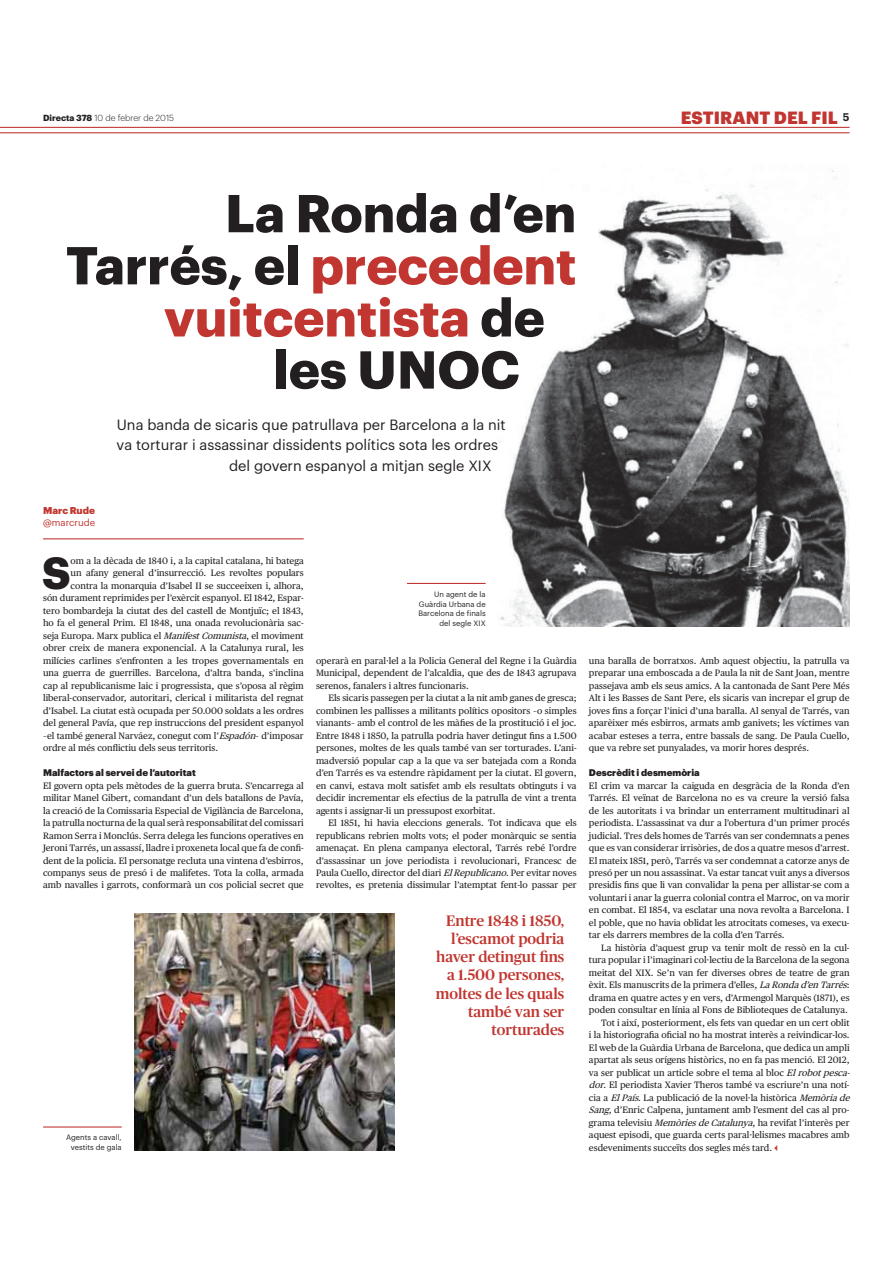
<style>
.page{position:relative;width:893px;height:1263px;background:#fff}
.page>*{position:absolute;margin:0;border:0;box-sizing:border-box;transform-origin:0 0}
.t1{font:700 52.05px "Graphik";color:#231f20}
.t2{font:700 52.05px "Graphik";color:#c13630}
.t3{font:700 44.1px "Graphik";color:#231f20}
.t4{font:900 17.4px "Graphik";letter-spacing:.005em;color:#c13630}
.t5{font:500 15.15px/18.3px "Publico";color:#c13630;text-align:right}
.t6{font:14.55px "Graphik";color:#231f20}
.t7{font:900 9.75px "Graphik";color:#c13630}
.t8{font:9.6px "Graphik";color:#c13630}
.t9{font:900 9.45px "Graphik";color:#231f20}
.t10{font:9.3px/12.5px "Publico Text";color:#231f20;text-align:justify}
.t11{font:300 8.7px "Graphik";color:#231f20}
.t12{font:7.65px/9.8px "Graphik";color:#231f20;text-align:right}
.s1{font-weight:700}
.s2{color:#c13630}
.s3{color:#231f20}
.s4{font-style:italic}
</style>
<div class="page">
<hr style="left:0;top:127px;width:849px;height:1px;background:#c13630">
<hr style="left:0;top:132px;width:849px;height:1px;background:#c13630">
<hr style="left:43px;top:538px;width:261px;height:1px;background:#c13630">
<img style="left:499px;top:170px;width:350px;height:456px">
<img style="left:134px;top:913px;width:261px;height:238px">
<hr style="left:43px;top:1126px;width:79px;height:2px;background:#c13630">
<hr style="left:407px;top:583px;width:79px;height:1px;background:#c13630">
<p class="t11" style="left:43px;top:114px;width:132px"><span class="s1">Directa 378</span> 10 de febrer de 2015</p>
<h3 class="t4" style="left:681px;top:111px;width:170px">ESTIRANT DEL FIL <sup>5</sup></h3>
<h1 class="t1" style="left:225px;top:192px;width:353px">La Ronda d’en</h1>
<h1 class="t1" style="left:66px;top:244px;width:512px">Tarrés, el <span class="s2">precedent</span></h1>
<h1 class="t2" style="left:164px;top:296px;width:382px">vuitcentista <span class="s3">de</span></h1>
<h1 class="t1" style="left:273px;top:348px;width:248px">les UNOC</h1>
<h3 class="t6" style="left:117px;top:419px;width:390px">Una banda de sicaris que patrullava per Barcelona a la nit</h3>
<h3 class="t6" style="left:117px;top:439px;width:383px">va torturar i assassinar dissidents polítics sota les ordres</h3>
<h3 class="t6" style="left:229px;top:460px;width:264px">del govern espanyol a mitjan segle XIX</h3>
<p class="t7" style="left:43px;top:506px;width:53px">Marc Rude</p>
<p class="t8" style="left:43px;top:519px;width:54px">@marcrude</p>
<h2 class="t3" style="left:42px;top:555px;width:30px">S</h2>
<p class="t10" style="left:71px;top:555px;width:235px">om a la dècada de 1840 i, a la capital catalana, hi batega</p>
<p class="t10" style="left:71px;top:568px;width:235px">un afany general d’insurrecció. Les revoltes populars</p>
<p class="t10" style="left:71px;top:580px;width:235px">contra la monarquia d’Isabel II se succeeixen i, alhora,</p>
<p class="t10" style="left:43px;top:593px;width:262px">són durament reprimides per l’exèrcit espanyol. El 1842, Espar-</p>
<p class="t10" style="left:43px;top:605px;width:262px">tero bombardeja la ciutat des del castell de Montjuïc; el 1843,</p>
<p class="t10" style="left:43px;top:618px;width:262px">ho fa el general Prim. El 1848, una onada revolucionària sac-</p>
<p class="t10" style="left:43px;top:630px;width:262px">seja Europa. Marx publica el <span class="s4">ManifestComunista</span>, el moviment</p>
<p class="t10" style="left:43px;top:643px;width:262px">obrer creix de manera exponencial. A la Catalunya rural, les</p>
<p class="t10" style="left:43px;top:655px;width:262px">milícies carlines s’enfronten a les tropes governamentals en</p>
<p class="t10" style="left:43px;top:667px;width:262px">una guerra de guerrilles. Barcelona, d’altra banda, s’inclina</p>
<p class="t10" style="left:43px;top:680px;width:262px">cap al republicanisme laic i progressista, que s’oposa al règim</p>
<p class="t10" style="left:43px;top:692px;width:262px">liberal-conservador, autoritari, clerical i militarista del regnat</p>
<p class="t10" style="left:43px;top:705px;width:262px">d’Isabel. La ciutat està ocupada per 50.000 soldats a les ordres</p>
<p class="t10" style="left:43px;top:717px;width:262px">del general Pavía, que rep instruccions del president espanyol</p>
<p class="t10" style="left:43px;top:730px;width:262px">–el també general Narváez, conegut com l’<span class="s4">Espadón</span>– d’imposar</p>
<p class="t10" style="left:43px;top:742px;width:177px">ordre al més conflictiu dels seus territoris.</p>
<p class="t9" style="left:43px;top:769px;width:154px">Malfactors al servei de l’autoritat</p>
<p class="t10" style="left:43px;top:780px;width:262px">El govern opta pels mètodes de la guerra bruta. S’encarrega al militar Manel Gibert, comandant d’un dels batallons de Pavía, la creació de la Comissaria Especial de Vigilància de Barcelona, la patrulla nocturna de la qual serà responsabilitat del comissari Ramon Serra i Monclús. Serra delega les funcions operatives en Jeroni Tarrés, un assassí, lladre i proxeneta local que fa de confi&shy;dent de la policia. El personatge recluta una vintena d’esbirros, companys seus de presó i de malifetes. Tota la colla, armada amb navalles i garrots, conformarà un cos policial secret que</p>
<p class="t12" style="left:66px;top:1133px;width:57px">Agents a cavall, vestits de gala</p>
<p class="t12" style="left:418px;top:590px;width:69px">Un agent de la<br>Guàrdia Urbana de<br>Barcelona de finals del segle XIX</p>
<p class="t10" style="left:316px;top:655px;width:262px">operarà en paral·lel a la Policia General del Regne i la Guàrdia Municipal, dependent de l’alcaldia, que des de 1843 agrupava serenos, fanalers i altres funcionaris.</p>
<p class="t10" style="left:316px;top:692px;width:262px;text-indent:12px">Els sicaris passegen per la ciutat a la nit amb ganes de gresca; combinen les pallisses a militants polítics opositors –o simples vianants– amb el control de les màfies de la prostitució i el joc.<br>Entre 1848 i 1850, la patrulla podria haver detingut fins a 1.500 persones, moltes de les quals també van ser torturades. L’ani&shy;madversió popular cap a la que va ser batejada com a Ronda d’en Tarrés es va estendre ràpidament per la ciutat. El govern, en canvi, estava molt satisfet amb els resultats obtinguts i va decidir incrementar els efectius de la patrulla de vint a trenta agents i assignar-li un pressupost exorbitat.</p>
<p class="t10" style="left:316px;top:817px;width:262px;text-indent:12px">El 1851, hi havia eleccions generals. Tot indicava que els republicans rebrien molts vots; el poder monàrquic se sentia amenaçat. En plena campanya electoral, Tarrés rebé l’ordre d’assassinar un jove periodista i revolucionari, Francesc de Paula Cuello, director del diari <span class="s4">ElRepublicano</span>. Per evitar noves revoltes, es pretenia dissimular l’atemptat fent-lo passar per</p>
<h3 class="t5" style="left:436px;top:912px;width:130px">Entre 1848 i 1850, l’escamot podria haver detingut fins a 1.500 persones, moltes de les quals també van ser torturades</h3>
<p class="t10" style="left:589px;top:655px;width:262px">una baralla de borratxos. Amb aquest objectiu, la patrulla va preparar una emboscada a de Paula la nit de Sant Joan, mentre passejava amb els seus amics. A la cantonada de Sant Pere Més Alt i les Basses de Sant Pere, els sicaris van increpar el grup de joves fins a forçar l’inici d’una baralla. Al senyal de Tarrés, van aparèixer més esbirros, armats amb ganivets; les víctimes van acabar esteses a terra, entre bassals de sang. De Paula Cuello, que va rebre set punyalades, va morir hores després.</p>
<p class="t9" style="left:589px;top:769px;width:112px">Descrèdit i desmemòria</p>
<p class="t10" style="left:589px;top:780px;width:262px">El crim va marcar la caiguda en desgràcia de la Ronda d’en Tarrés. El veïnat de Barcelona no es va creure la versió falsa de les autoritats i va brindar un enterrament multitudinari al periodista. L’assassinat va dur a l’obertura d’un primer procés judicial. Tres dels homes de Tarrés van ser condemnats a penes que es van considerar irrisòries, de dos a quatre mesos d’arrest.<br>El mateix 1851, però, Tarrés va ser condemnat a catorze anys de presó per un nou assassinat. Va estar tancat vuit anys a diversos presidis fins que li van convalidar la pena per allistar-se com a voluntari i anar la guerra colonial contra el Marroc, on va morir en combat. El 1854, va esclatar una nova revolta a Barcelona. I el poble, que no havia oblidat les atrocitats comeses, va execu&shy;tar els darrers membres de la colla d’en Tarrés.</p>
<p class="t10" style="left:601px;top:942px;width:250px">La història d’aquest grup va tenir molt de ressò en la cul-</p>
<p class="t10" style="left:589px;top:955px;width:262px">tura popular i l’imaginari col·lectiu de la Barcelona de la segona</p>
<p class="t10" style="left:589px;top:967px;width:262px">meitat del XIX. Se’n van fer diverses obres de teatre de gran</p>
<p class="t10" style="left:589px;top:980px;width:262px">èxit. Els manuscrits de la primera d’elles, <span class="s4">La Ronda d’en Tarrés</span>:</p>
<p class="t10" style="left:589px;top:992px;width:262px">drama en quatre actes y en vers, d’Armengol Marquès (1871), es</p>
<p class="t10" style="left:589px;top:1005px;width:260px">poden consultar en línia al Fons de Biblioteques de Catalunya.</p>
<p class="t10" style="left:601px;top:1017px;width:250px">Tot i així, posteriorment, els fets van quedar en un cert oblit</p>
<p class="t10" style="left:589px;top:1030px;width:262px">i la historiografia oficial no ha mostrat interès a reivindicar-los.</p>
<p class="t10" style="left:589px;top:1042px;width:262px">El web de la Guàrdia Urbana de Barcelona, que dedica un ampli</p>
<p class="t10" style="left:589px;top:1055px;width:262px">apartat als seus orígens històrics, no en fa pas menció. El 2012,</p>
<p class="t10" style="left:589px;top:1067px;width:265px">va ser publicat un article sobre el tema al bloc <span class="s4">Elrobotpesca-</span></p>
<p class="t10" style="left:589px;top:1080px;width:262px"><span class="s4">dor</span>. El periodista Xavier Theros també va escriure’n una notí-</p>
<p class="t10" style="left:589px;top:1092px;width:265px">cia a <span class="s4">ElPaís</span>. La publicació de la novel·la històrica <span class="s4">Memòria de</span></p>
<p class="t10" style="left:589px;top:1104px;width:262px"><span class="s4">Sang</span>, d’Enric Calpena, juntament amb l’esment del cas al pro-</p>
<p class="t10" style="left:589px;top:1117px;width:262px">grama televisiu <span class="s4">Memòriesde Catalunya</span>, ha revifat l’interès per</p>
<p class="t10" style="left:589px;top:1129px;width:262px">aquest episodi, que guarda certs paral·lelismes macabres amb</p>
<p class="t10" style="left:589px;top:1142px;width:185px">esdeveniments succeïts dos segles més tard.</p>
</div>
